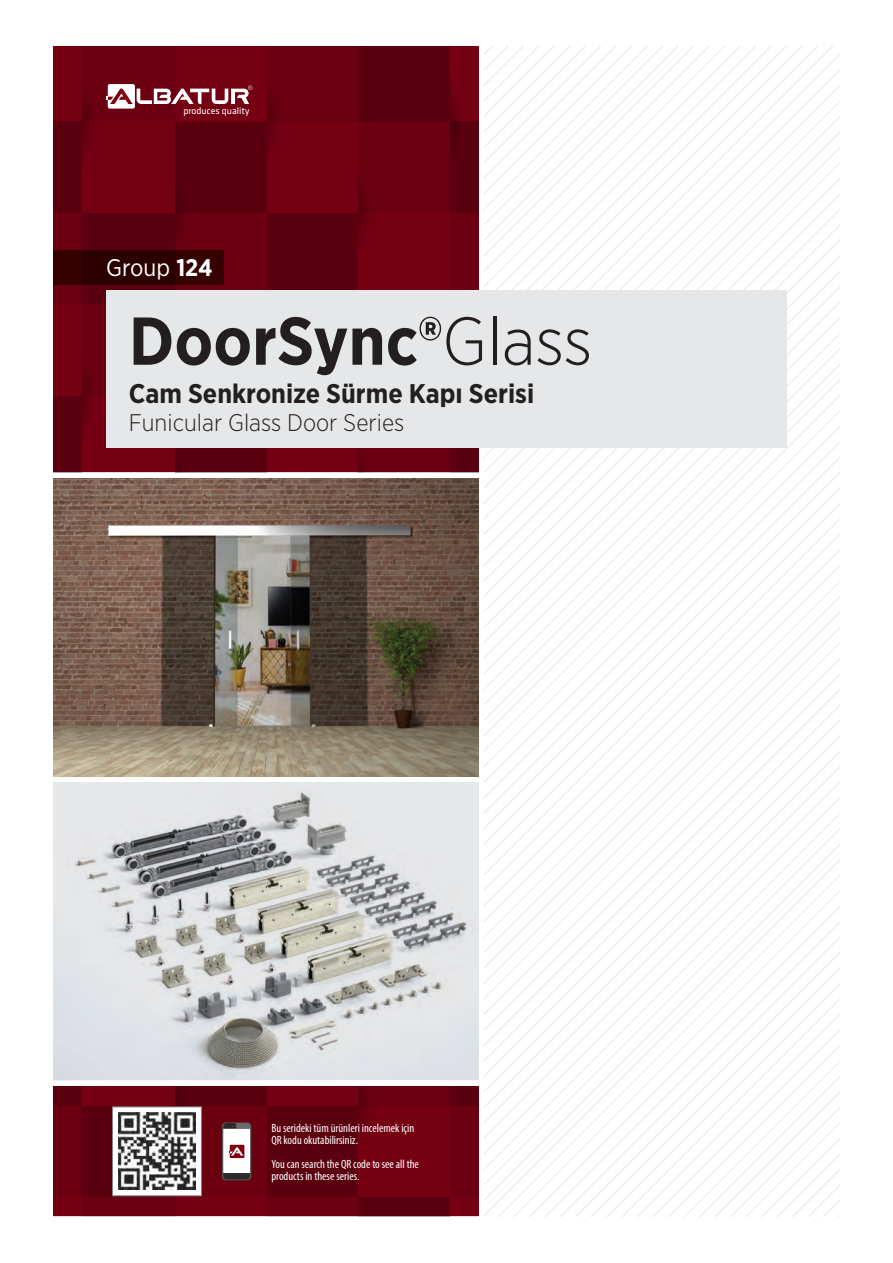
<style>
.page{position:relative;width:893px;height:1263px;background:#fff}
.page>*{position:absolute;margin:0;border:0;box-sizing:border-box;transform-origin:0 0}
.t1{font:700 67.5px "Gotham Narrow";color:#231f20}
.t2{font:700 27px "Gotham Narrow";color:#231f20}
.t3{font:300 24px "Gotham Narrow";color:#231f20}
.t4{font:24px "Gotham Narrow";color:#fff}
.t5{font:condensed 12px/12px "Myriad Pro";color:#fff}
.t6{font:9.75px "Klavika";color:#fff}
.s1{font-weight:700}
.s2{font-weight:300}
</style>
<div class="page">
<div style="left:448px;top:1106px;width:30px;height:91px;background:#6b0011"></div>
<img style="left:449px;top:1086px;width:29px;height:20px">
<div style="left:357px;top:1106px;width:92px;height:91px;background:#750012"></div>
<div style="left:357px;top:1086px;width:92px;height:20px;background:#6b0011"></div>
<div style="left:266px;top:1106px;width:92px;height:91px;background:#5a000e"></div>
<div style="left:266px;top:1086px;width:92px;height:20px;background:#750012"></div>
<img style="left:266px;top:1086px;width:1px;height:49px">
<div style="left:174px;top:1106px;width:92px;height:91px;background:#6b0011"></div>
<div style="left:174px;top:1086px;width:92px;height:20px;background:#5a000e"></div>
<img style="left:174px;top:1086px;width:28px;height:21px">
<div style="left:82px;top:1106px;width:92px;height:91px;background:#5a000e"></div>
<div style="left:82px;top:1086px;width:92px;height:20px;background:#750012"></div>
<img style="left:112px;top:1106px;width:41px;height:1px">
<div style="left:53px;top:1106px;width:29px;height:91px;background:#6b0011"></div>
<div style="left:53px;top:1086px;width:29px;height:20px;background:#5a000e"></div>
<img style="left:449px;top:1197px;width:29px;height:19px">
<div style="left:357px;top:1197px;width:92px;height:19px;background:#5a000e"></div>
<div style="left:266px;top:1197px;width:92px;height:19px;background:#6b0011"></div>
<img style="left:153px;top:1170px;width:114px;height:27px">
<div style="left:174px;top:1197px;width:92px;height:19px;background:#750012"></div>
<div style="left:82px;top:1197px;width:92px;height:19px;background:#6b0011"></div>
<img style="left:112px;top:1196px;width:41px;height:1px">
<div style="left:53px;top:1197px;width:29px;height:19px;background:#750012"></div>
<div style="left:448px;top:213px;width:30px;height:92px;background:#6b0011"></div>
<img style="left:449px;top:47px;width:29px;height:166px">
<div style="left:357px;top:213px;width:92px;height:92px;background:#750012"></div>
<div style="left:357px;top:121px;width:92px;height:92px;background:#6b0011"></div>
<div style="left:357px;top:47px;width:92px;height:75px;background:#5a000e"></div>
<div style="left:266px;top:213px;width:92px;height:92px;background:#5a000e"></div>
<div style="left:266px;top:121px;width:92px;height:92px;background:#750012"></div>
<div style="left:266px;top:47px;width:92px;height:75px;background:#6b0011"></div>
<img style="left:266px;top:95px;width:9px;height:147px">
<div style="left:174px;top:213px;width:92px;height:92px;background:#6b0011"></div>
<div style="left:174px;top:121px;width:92px;height:92px;background:#5a000e"></div>
<div style="left:174px;top:47px;width:92px;height:75px;background:#750012"></div>
<img style="left:174px;top:104px;width:50px;height:173px">
<div style="left:82px;top:213px;width:92px;height:91px;background:#5a000e"></div>
<div style="left:82px;top:121px;width:92px;height:92px;background:#750012"></div>
<div style="left:82px;top:47px;width:92px;height:74px;background:#6b0011"></div>
<img style="left:82px;top:84px;width:53px;height:66px">
<div style="left:53px;top:213px;width:29px;height:91px;background:#6b0011"></div>
<div style="left:53px;top:121px;width:29px;height:92px;background:#5a000e"></div>
<div style="left:53px;top:47px;width:29px;height:74px;background:#750012"></div>
<img style="left:337px;top:290px;width:141px;height:182px">
<div style="left:357px;top:396px;width:92px;height:76px;background:#6b0011"></div>
<div style="left:266px;top:396px;width:92px;height:76px;background:#750012"></div>
<img style="left:153px;top:277px;width:184px;height:195px">
<div style="left:174px;top:396px;width:92px;height:76px;background:#5a000e"></div>
<div style="left:82px;top:396px;width:92px;height:76px;background:#750012"></div>
<img style="left:82px;top:290px;width:71px;height:135px">
<div style="left:53px;top:396px;width:29px;height:76px;background:#5a000e"></div>
<div style="left:53px;top:304px;width:29px;height:92px;background:#750012"></div>
<svg style="left:485px;top:47px;width:355px;height:58px"></svg>
<svg style="left:485px;top:105px;width:355px;height:55px"></svg>
<svg style="left:485px;top:160px;width:355px;height:1056px"></svg>
<img style="left:53px;top:478px;width:425px;height:298px">
<img style="left:53px;top:782px;width:425px;height:298px">
<div style="left:106px;top:291px;width:681px;height:157px;background:#e6e7e9"></div>
<div style="left:53px;top:250px;width:170px;height:35px;background:#2d0000"></div>
<div style="left:108px;top:84px;width:27px;height:25px;background:#fff;border-radius:2px"></div>
<svg style="left:106px;top:86px;width:146px;height:18px"></svg>
<div style="left:112px;top:1107px;width:90px;height:89px;background:#fff;border:1px solid #808285"></div>
<img style="left:118px;top:1113px;width:78px;height:77px">
<svg style="left:222px;top:1122px;width:29px;height:58px;background:#bdafb1"></svg>
<p class="t6" style="left:183px;top:105px;width:68px">produces quality</p>
<h3 class="t4" style="left:106px;top:252px;width:108px">Group <span class="s1">124</span></h3>
<h1 class="t1" style="left:129px;top:298px;width:465px">DoorSync®<span class="s2">Glass</span></h1>
<h2 class="t2" style="left:129px;top:376px;width:407px">Cam Senkronize Sürme Kapı Serisi</h2>
<h3 class="t3" style="left:129px;top:408px;width:277px">Funicular Glass Door Series</h3>
<p class="t5" style="left:271px;top:1121px;width:144px">Bu serideki tüm ürünleri incelemek için<br>QR kodu okutabilirsiniz.</p>
<p class="t5" style="left:271px;top:1158px;width:149px">You can search the QR code to see all the products in these series.</p>
</div>
